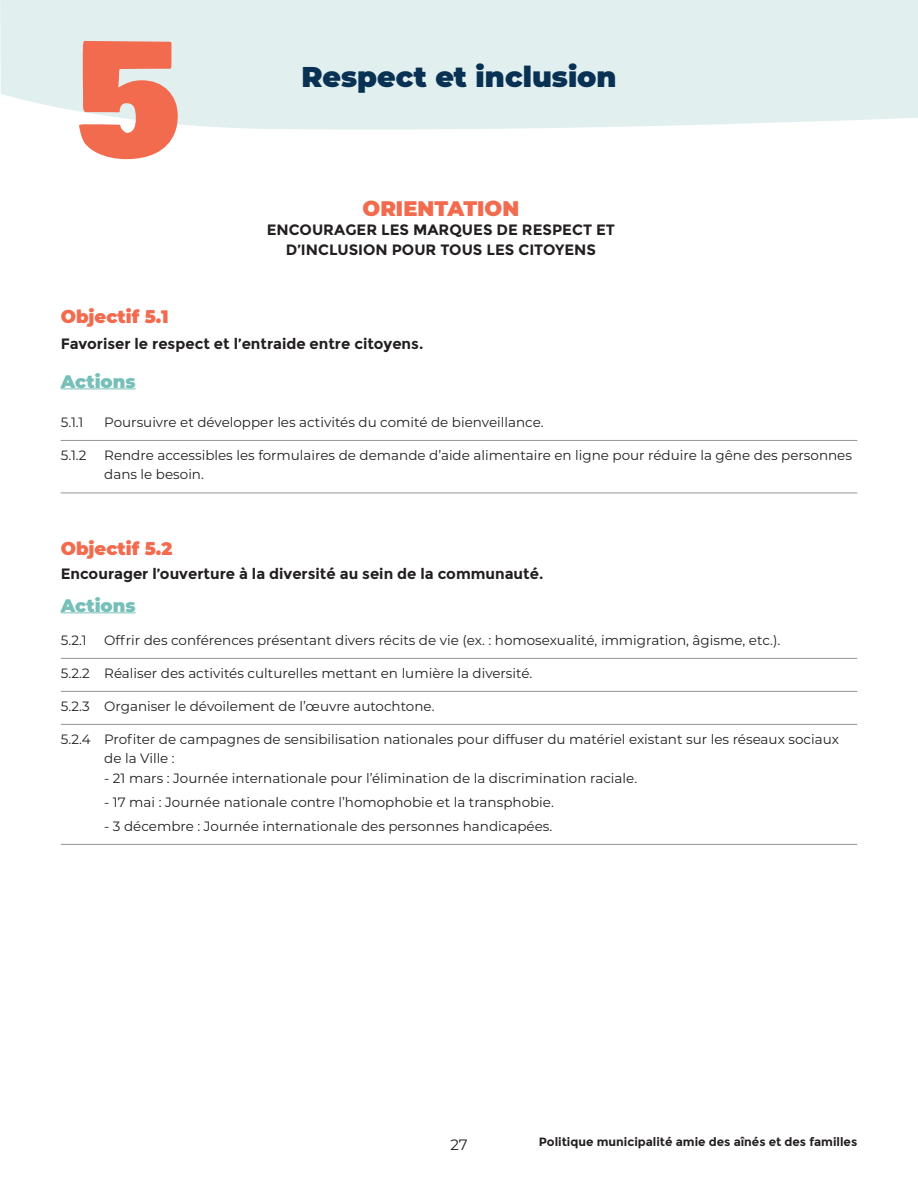
<style>
.page{position:relative;width:918px;height:1188px;background:#fff}
.page>*{position:absolute;margin:0;border:0;box-sizing:border-box;transform-origin:0 0}
.t1{font:151.35px "Bowlby One";color:#f26b4f}
.t2{font:900 28.5px "Montserrat";color:#093153}
.t3{font:900 21px "Montserrat";color:#f26b4f}
.t4{font:900 18px "Montserrat";color:#f26b4f}
.t5{font:900 18px "Montserrat";color:#77c0b9}
.t6{font:700 15px/19.5px "Montserrat";color:#231f20;text-align:center}
.t7{font:15px "Montserrat";color:#231f20}
.Paragraph_Style_1{font:13.5px/19.5px "Montserrat";color:#231f20}
.t8{font:700 12px "Montserrat";color:#231f20}
</style>
<div class="page">
<div style="left:0;top:0;width:918px;height:130px;background:#e1f0ee"></div>
<hr style="left:61px;top:388px;width:75px;height:1px;background:#77c0b9">
<hr style="left:61px;top:440px;width:796px;height:1px;background:#939598">
<hr style="left:61px;top:493px;width:796px;height:1px;background:#939598">
<hr style="left:61px;top:612px;width:75px;height:1px;background:#77c0b9">
<hr style="left:61px;top:658px;width:796px;height:1px;background:#939598">
<hr style="left:61px;top:691px;width:796px;height:1px;background:#939598">
<hr style="left:61px;top:724px;width:796px;height:1px;background:#939598">
<hr style="left:61px;top:844px;width:796px;height:1px;background:#939598">
<svg style="left:0;top:0;width:1px;height:79px"></svg>
<p class="t1" style="left:73px;top:-13px;width:110px">5</p>
<p class="t2" style="left:301px;top:56px;width:317px">Respect et inclusion</p>
<p class="t3" style="left:363px;top:193px;width:158px">ORIENTATION</p>
<p class="t6" style="left:267px;top:220px;width:350px">ENCOURAGER LES MARQUES DE RESPECT ET<br>D’INCLUSION POUR TOUS LES CITOYENS</p>
<p class="t4" style="left:61px;top:303px;width:109px">Objectif 5.1</p>
<p class="t6" style="left:61px;top:334px;width:364px">Favoriser le respect et l’entraide entre citoyens.</p>
<p class="t5" style="left:61px;top:368px;width:76px">Actions</p>
<p class="Paragraph_Style_1" style="left:61px;top:412px;width:24px">5.1.1</p>
<p class="Paragraph_Style_1" style="left:104px;top:412px;width:441px">Poursuivre et développer les activités du comité de bienveillance.</p>
<p class="Paragraph_Style_1" style="left:61px;top:445px;width:27px">5.1.2</p>
<p class="Paragraph_Style_1" style="left:104px;top:445px;width:749px">Rendre accessibles les formulaires de demande d’aide alimentaire en ligne pour réduire la gêne des personnes dans le besoin.</p>
<p class="t4" style="left:61px;top:535px;width:113px">Objectif 5.2</p>
<p class="t6" style="left:61px;top:564px;width:484px">Encourager l’ouverture à la diversité au sein de la communauté.</p>
<p class="t5" style="left:61px;top:592px;width:76px">Actions</p>
<p class="Paragraph_Style_1" style="left:61px;top:629px;width:28px">5.2.1</p>
<p class="Paragraph_Style_1" style="left:104px;top:629px;width:678px">Offrir des conférences présentant divers récits de vie (ex. : homosexualité, immigration, âgisme, etc.).</p>
<p class="Paragraph_Style_1" style="left:61px;top:662px;width:473px">5.2.2 Réaliser des activités culturelles mettant en lumière la diversité.</p>
<p class="Paragraph_Style_1" style="left:61px;top:695px;width:375px">5.2.3 Organiser le dévoilement de l’œuvre autochtone.</p>
<p class="Paragraph_Style_1" style="left:104px;top:728px;width:736px;text-indent:-43px">5.2.4 Profiter de campagnes de sensibilisation nationales pour diffuser du matériel existant sur les réseaux sociaux de la Ville :</p>
<p class="Paragraph_Style_1" style="left:104px;top:767px;width:534px">- 21 mars : Journée internationale pour l’élimination de la discrimination raciale.</p>
<p class="Paragraph_Style_1" style="left:104px;top:791px;width:451px">- 17 mai : Journée nationale contre l’homophobie et la transphobie.</p>
<p class="Paragraph_Style_1" style="left:104px;top:815px;width:450px">- 3 décembre : Journée internationale des personnes handicapées.</p>
<p class="t7" style="left:450px;top:1134px;width:19px">27</p>
<p class="t8" style="left:539px;top:1134px;width:320px">Politique municipalité amie des aînés et des familles</p>
</div>
